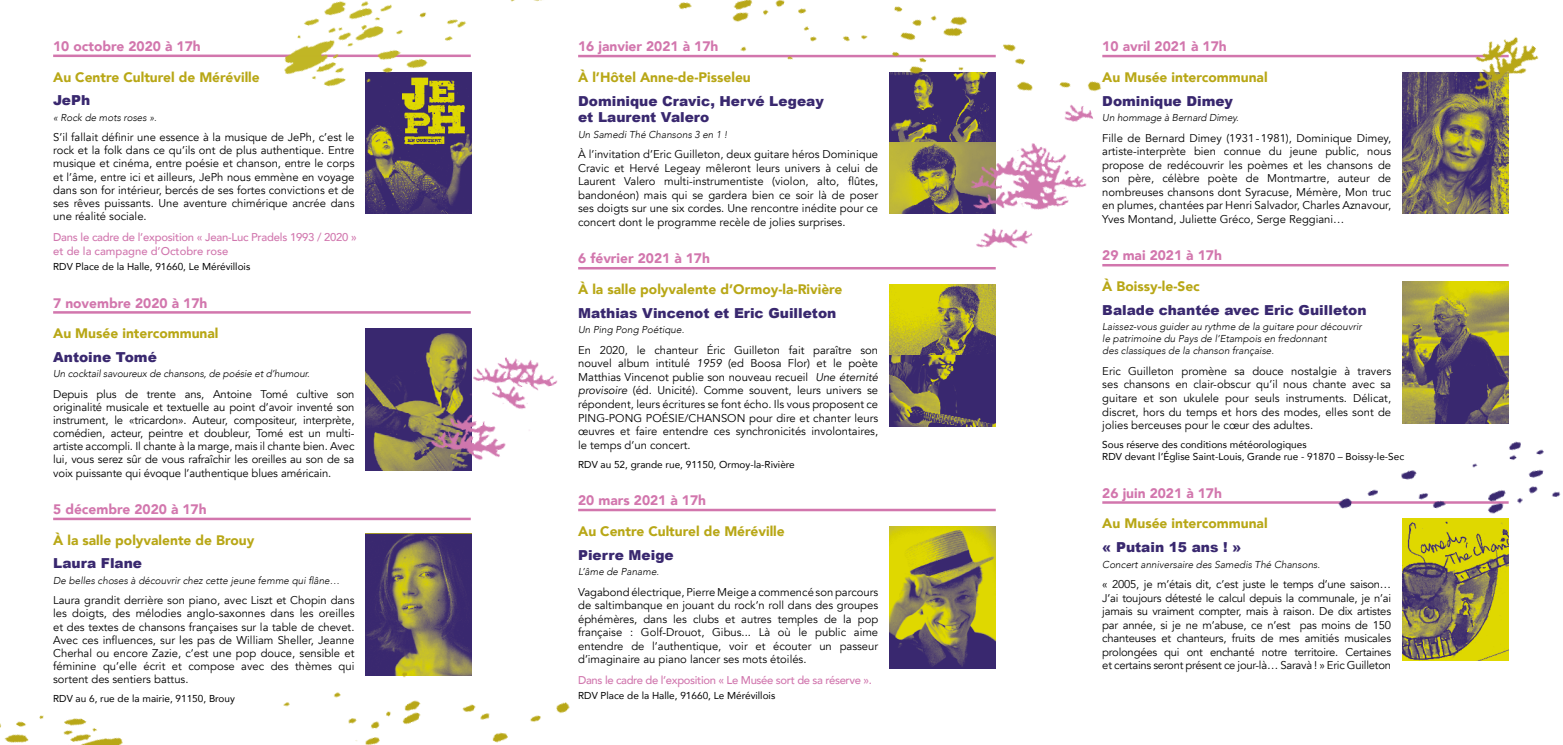
<style>
.page{position:relative;width:1563px;height:745px;background:#fff}
.page>*{position:absolute;margin:0;border:0;box-sizing:border-box;transform-origin:0 0}
.t1{font:900 13.75px "Avenir";color:#b8a716}
.t2{font:900 13.75px/16.5px "Arial";color:#39286f}
.t3{font:900 13.75px "Avenir";color:#d276ad}
.t4{font:11.25px/13.5px "Avenir";color:#000;text-align:justify}
.t5{font:500 11.25px/13.5px "Avenir";letter-spacing:-.02em;color:#d177ae}
.t6{font:italic 300 10px/12px "Avenir";color:#000}
.t7{font:10px/12px "Avenir";color:#000}
.s1{font-style:italic}
</style>
<div class="page">
<hr style="left:53px;top:54px;width:418px;height:3px;background:#d276ad">
<hr style="left:53px;top:311px;width:418px;height:2px;background:#d276ad">
<hr style="left:53px;top:517px;width:418px;height:3px;background:#d276ad">
<img style="left:578px;top:0;width:170px;height:58px">
<img style="left:365px;top:152px;width:107px;height:62px">
<img style="left:365px;top:328px;width:31px;height:142px">
<img style="left:365px;top:533px;width:107px;height:98px">
<hr style="left:578px;top:55px;width:418px;height:2px;background:#d276ad">
<hr style="left:578px;top:267px;width:418px;height:2px;background:#d276ad">
<hr style="left:578px;top:508px;width:418px;height:3px;background:#d276ad">
<img style="left:889px;top:284px;width:107px;height:71px">
<hr style="left:1102px;top:55px;width:406px;height:2px;background:#d276ad">
<hr style="left:1102px;top:264px;width:406px;height:2px;background:#d276ad">
<hr style="left:1102px;top:501px;width:406px;height:2px;background:#d276ad">
<img style="left:889px;top:526px;width:107px;height:141px">
<img style="left:1402px;top:72px;width:106px;height:142px">
<img style="left:1402px;top:281px;width:106px;height:43px">
<img style="left:1402px;top:570px;width:106px;height:90px">
<img style="left:748px;top:0;width:390px;height:214px">
<img style="left:909px;top:72px;width:214px;height:197px">
<img style="left:396px;top:311px;width:162px;height:160px">
<img style="left:262px;top:1px;width:210px;height:151px">
<img style="left:1449px;top:37px;width:90px;height:87px">
<img style="left:1305px;top:324px;width:256px;height:246px">
<img style="left:0;top:715px;width:123px;height:29px">
<img style="left:889px;top:355px;width:107px;height:71px">
<img style="left:283px;top:631px;width:287px;height:113px">
<p class="t3" style="left:53px;top:34px;width:149px">10 octobre 2020 à 17h</p>
<p class="t1" style="left:53px;top:65px;width:208px">Au Centre Culturel de Méréville</p>
<p class="t2" style="left:53px;top:92px;width:39px">JePh</p>
<p class="t6" style="left:53px;top:111px;width:105px">« Rock de mots roses ».</p>
<p class="t4" style="left:53px;top:131px;width:303px">S’il fallait définir une essence à la musique de JePh, c’est le rock et la folk dans ce qu’ils ont de plus authentique. Entre musique et cinéma, entre poésie et chanson, entre le corps et l’âme, entre ici et ailleurs, JePh nous emmène en voyage dans son for intérieur, bercés de ses fortes convictions et de ses rêves puissants. Une aventure chimérique ancrée dans une réalité sociale.</p>
<p class="t5" style="left:53px;top:229px;width:305px">Dans le cadre de l’exposition « Jean-Luc Pradels 1993 / 2020 » et de la campagne d’Octobre rose</p>
<p class="t7" style="left:53px;top:260px;width:199px">RDV Place de la Halle, 91660, Le Mérévillois</p>
<p class="t3" style="left:53px;top:291px;width:156px">7 novembre 2020 à 17h</p>
<p class="t1" style="left:53px;top:321px;width:167px">Au Musée intercommunal</p>
<p class="t2" style="left:53px;top:348px;width:105px">Antoine Tomé</p>
<p class="t6" style="left:53px;top:368px;width:258px">Un cocktail savoureux de chansons, de poésie et d’humour.</p>
<p class="t4" style="left:53px;top:387px;width:303px;line-height:13.1px">Depuis plus de trente ans, Antoine Tomé cultive son originalité musicale et textuelle au point d’avoir inventé son instrument, le «tricardon». Auteur, compositeur, interprète, comédien, acteur, peintre et doubleur, Tomé est un multi&shy;artiste accompli. Il chante à la marge, mais il chante bien. Avec lui, vous serez sûr de vous rafraîchir les oreilles au son de sa voix puissante qui évoque l’authentique blues américain.</p>
<p class="t3" style="left:53px;top:497px;width:155px">5 décembre 2020 à 17h</p>
<p class="t1" style="left:53px;top:528px;width:203px">À la salle polyvalente de Brouy</p>
<p class="t2" style="left:53px;top:554px;width:90px">Laura Flane</p>
<p class="t6" style="left:53px;top:574px;width:288px">De belles choses à découvrir chez cette jeune femme qui flâne…</p>
<p class="t4" style="left:53px;top:593px;width:303px;line-height:13.1px">Laura grandit derrière son piano, avec Liszt et Chopin dans les doigts, des mélodies anglo-saxonnes dans les oreilles et des textes de chansons françaises sur la table de chevet.<br>Avec ces influences, sur les pas de William Sheller, Jeanne Cherhal ou encore Zazie, c’est une pop douce, sensible et féminine qu’elle écrit et compose avec des thèmes qui sortent des sentiers battus.</p>
<p class="t7" style="left:53px;top:692px;width:183px">RDV au 6, rue de la mairie, 91150, Brouy</p>
<p class="t3" style="left:578px;top:35px;width:142px">16 janvier 2021 à 17h</p>
<p class="t1" style="left:578px;top:65px;width:174px">À l’Hôtel Anne-de-Pisseleu</p>
<p class="t2" style="left:578px;top:92px;width:247px">Dominique Cravic, Hervé Legeay et Laurent Valero</p>
<p class="t6" style="left:578px;top:128px;width:151px">Un Samedi Thé Chansons 3 en 1 !</p>
<p class="t4" style="left:578px;top:148px;width:302px">À l’invitation d’Eric Guilleton, deux guitare héros Dominique Cravic et Hervé Legeay mêleront leurs univers à celui de Laurent Valero multi-instrumentiste (violon, alto, flûtes, bandonéon) mais qui se gardera bien ce soir là de poser ses doigts sur une six cordes. Une rencontre inédite pour ce concert dont le programme recèle de jolies surprises.</p>
<p class="t3" style="left:578px;top:247px;width:133px">6 février 2021 à 17h</p>
<p class="t1" style="left:578px;top:277px;width:266px">À la salle polyvalente d’Ormoy-la-Rivière</p>
<p class="t2" style="left:578px;top:304px;width:260px">Mathias Vincenot et Eric Guilleton</p>
<p class="t6" style="left:578px;top:323px;width:108px">Un Ping Pong Poétique.</p>
<p class="t4" style="left:578px;top:343px;width:302px">En 2020, le chanteur Éric Guilleton fait paraître son nouvel album intitulé <span class="s1">1959</span> (ed Boosa Flor) et le poète Matthias Vincenot publie son nouveau recueil <span class="s1">Une éternité provisoire</span> (éd. Unicité). Comme souvent, leurs univers se répondent, leurs écritures se font écho. Ils vous proposent ce PING-PONG POÉSIE/CHANSON pour dire et chanter leurs œuvres et faire entendre ces synchronicités involontaires, le temps d’un concert.</p>
<p class="t7" style="left:578px;top:457px;width:218px">RDV au 52, grande rue, 91150, Ormoy-la-Rivière</p>
<p class="t3" style="left:578px;top:488px;width:129px">20 mars 2021 à 17h</p>
<p class="t1" style="left:578px;top:519px;width:208px">Au Centre Culturel de Méréville</p>
<p class="t2" style="left:578px;top:545px;width:97px">Pierre Meige</p>
<p class="t6" style="left:578px;top:565px;width:82px">L’âme de Paname.</p>
<p class="t4" style="left:578px;top:585px;width:302px">Vagabond électrique, Pierre Meige a commencé son parcours de saltimbanque en jouant du rock’n roll dans des groupes éphémères, dans les clubs et autres temples de la pop française : Golf-Drouot, Gibus... Là où le public aime entendre de l’authentique, voir et écouter un passeur d’imaginaire au piano lancer ses mots étoilés.</p>
<p class="t5" style="left:578px;top:672px;width:295px">Dans le cadre de l’exposition « Le Musée sort de sa réserve ».</p>
<p class="t7" style="left:578px;top:689px;width:199px">RDV Place de la Halle, 91660, Le Mérévillois</p>
<p class="t3" style="left:1102px;top:35px;width:126px">10 avril 2021 à 17h</p>
<p class="t1" style="left:1102px;top:65px;width:167px">Au Musée intercommunal</p>
<p class="t2" style="left:1102px;top:92px;width:132px">Dominique Dimey</p>
<p class="t6" style="left:1102px;top:112px;width:138px">Un hommage à Bernard Dimey.</p>
<p class="t4" style="left:1102px;top:131px;width:290px">Fille de Bernard Dimey (1931-1981), Dominique Dimey, artiste-interprète bien connue du jeune public, nous propose de redécouvrir les poèmes et les chansons de son père, célèbre poète de Montmartre, auteur de nombreuses chansons dont Syracuse, Mémère, Mon truc en plumes, chantées par Henri Salvador, Charles Aznavour, Yves Montand, Juliette Gréco, Serge Reggiani…</p>
<p class="t3" style="left:1102px;top:244px;width:121px">29 mai 2021 à 17h</p>
<p class="t1" style="left:1102px;top:274px;width:99px">À Boissy-le-Sec</p>
<p class="t2" style="left:1102px;top:301px;width:266px">Balade chantée avec Eric Guilleton</p>
<p class="t6" style="left:1102px;top:320px;width:261px">Laissez-vous guider au rythme de la guitare pour découvrir le patrimoine du Pays de l’Etampois en fredonnant<br>des classiques de la chanson française.</p>
<p class="t4" style="left:1102px;top:364px;width:290px">Eric Guilleton promène sa douce nostalgie à travers ses chansons en clair-obscur qu’il nous chante avec sa guitare et son ukulele pour seuls instruments. Délicat, discret, hors du temps et hors des modes, elles sont de jolies berceuses pour le cœur des adultes.</p>
<p class="t7" style="left:1102px;top:438px;width:303px">Sous réserve des conditions météorologiques<br>RDV devant l’Église Saint-Louis, Grande rue - 91870 – Boissy-le-Sec</p>
<p class="t3" style="left:1102px;top:481px;width:121px">26 juin 2021 à 17h</p>
<p class="t1" style="left:1102px;top:511px;width:167px">Au Musée intercommunal</p>
<p class="t2" style="left:1102px;top:538px;width:141px">« Putain 15 ans ! »</p>
<p class="t6" style="left:1102px;top:557px;width:219px">Concert anniversaire des Samedis Thé Chansons.</p>
<p class="t4" style="left:1102px;top:577px;width:290px">« 2005, je m’étais dit, c’est juste le temps d’une saison… J’ai toujours détesté le calcul depuis la communale, je n’ai jamais su vraiment compter, mais à raison. De dix artistes par année, si je ne m’abuse, ce n’est pas moins de 150 chanteuses et chanteurs, fruits de mes amitiés musicales prolongées qui ont enchanté notre territoire. Certaines et certains seront présent ce jour-là… Saravà ! » Eric Guilleton</p>
</div>
